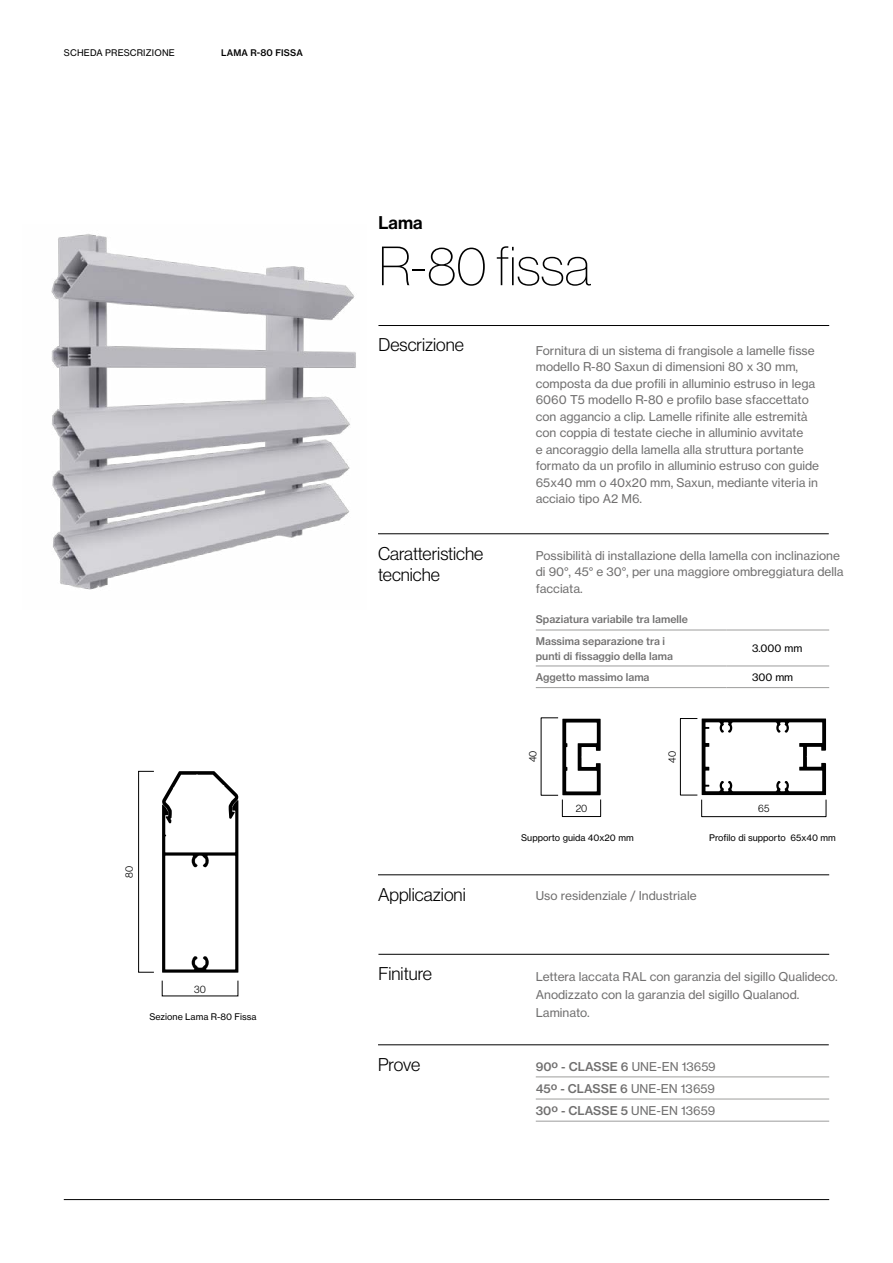
<style>
.page{position:relative;width:893px;height:1263px;background:#fff}
.page>*{position:absolute;margin:0;border:0;box-sizing:border-box;transform-origin:0 0}
.t1{font:54px "N Haas Grotesk DS Pro 25 Th";color:#000}
.t2{font:18.15px "N Haas Grotesk DS Pro 45 Lt";color:#000}
.t3{font:18px/21.6px "N Haas Grotesk DS Pro 45 Lt";color:#000}
.t4{font:18px "N Haas Grotesk DS Pro 65 Md";color:#000}
.t5{font:12px/16.5px "N Haas Grotesk TX Pro 55 Rg";color:#706f6f}
.t6{font:12px/22.2px "N Haas Grotesk TX Pro 65 Md";color:#706f6f;text-align:justify}
.t7{font:10.5px/21.3px "N Haas Grotesk TX Pro 65 Md";color:#706f6f}
.t8{font:10.5px "N Haas Grotesk TX Pro 55 Rg";color:#000}
.t9{font:10.5px "N Haas Grotesk DS Pro 45 Lt";color:#000}
.t10{font:9px "N Haas Grotesk TX Pro 55 Rg";color:#000}
.t11{font:9px "N Haas Grotesk TX Pro 65 Md";letter-spacing:.015em;color:#000}
.s1{font-family:"N Haas Grotesk TX Pro 55 Rg"}
</style>
<div class="page">
<hr style="left:64px;top:1199px;width:765px;height:1px;background:#000">
<hr style="left:378px;top:325px;width:451px;height:1px;background:#000">
<hr style="left:378px;top:533px;width:451px;height:1px;background:#000">
<hr style="left:378px;top:874px;width:451px;height:1px;background:#000">
<hr style="left:378px;top:954px;width:451px;height:1px;background:#000">
<hr style="left:378px;top:1044px;width:451px;height:1px;background:#000">
<img style="left:51px;top:234px;width:305px;height:356px">
<hr style="left:536px;top:630px;width:191px;height:1px;background:#9d9d9c">
<hr style="left:536px;top:666px;width:191px;height:1px;background:#9d9d9c">
<hr style="left:536px;top:687px;width:191px;height:1px;background:#9d9d9c">
<hr style="left:727px;top:630px;width:102px;height:1px;background:#9d9d9c">
<hr style="left:727px;top:666px;width:102px;height:1px;background:#9d9d9c">
<hr style="left:727px;top:687px;width:102px;height:1px;background:#9d9d9c">
<hr style="left:536px;top:1077px;width:293px;height:1px;background:#9d9d9c">
<hr style="left:536px;top:1099px;width:293px;height:1px;background:#9d9d9c">
<hr style="left:536px;top:1121px;width:293px;height:1px;background:#9d9d9c">
<svg style="left:562px;top:719px;width:39px;height:76px"></svg>
<div style="left:562px;top:799px;width:39px;height:18px;border:1px solid #000"></div>
<svg style="left:702px;top:718px;width:124px;height:77px"></svg>
<div style="left:701px;top:799px;width:125px;height:18px;border:1px solid #000"></div>
<div style="left:680px;top:718px;width:18px;height:77px;border:1px solid #000"></div>
<svg style="left:162px;top:771px;width:77px;height:202px"></svg>
<div style="left:138px;top:771px;width:16px;height:201px;border:1px solid #000"></div>
<p class="t10" style="left:64px;top:48px;width:112px">SCHEDA PRESCRIZIONE</p>
<p class="t11" style="left:221px;top:48px;width:83px">LAMA R-80 FISSA</p>
<p class="t9" style="left:123px;top:878px;width:13px;rotate:-90deg">80</p>
<p class="t9" style="left:194px;top:983px;width:13px">30</p>
<p class="t10" style="left:150px;top:1011px;width:108px">Sezione Lama R-80 Fissa</p>
<h3 class="t4" style="left:378px;top:212px;width:45px">Lama</h3>
<h1 class="t1" style="left:378px;top:236px;width:214px">R-80 fissa</h1>
<h3 class="t3" style="left:378px;top:334px;width:87px">Descrizione</h3>
<p class="t5" style="left:536px;top:342px;width:285px">Fornitura di un sistema di frangisole a lamelle fisse modello R-80 Saxun di dimensioni 80 x 30 mm, composta da due profili in alluminio estruso in lega 6060 T5 modello R-80 e profilo base sfaccettato con aggancio a clip. Lamelle rifinite alle estremità con coppia di testate cieche in alluminio avvitate<br>e ancoraggio della lamella alla struttura portante formato da un profilo in alluminio estruso con guide 65x40 mm o 40x20 mm, Saxun, mediante viteria in acciaio tipo A2 M6.</p>
<h3 class="t3" style="left:378px;top:542px;width:107px">Caratteristiche tecniche</h3>
<p class="t5" style="left:536px;top:547px;width:309px">Possibilità di installazione della lamella con inclinazione di 90°, 45° e 30°, per una maggiore ombreggiatura della facciata.</p>
<p class="t7" style="left:536px;top:609px;width:154px">Spaziatura variabile tra lamelle<br>Massima separazione tra i</p>
<p class="t7" style="left:536px;top:645px;width:139px">punti di fissaggio della lama</p>
<p class="t8" style="left:752px;top:642px;width:52px">3.000 mm</p>
<p class="t7" style="left:536px;top:666px;width:115px">Aggetto massimo lama</p>
<p class="t8" style="left:752px;top:671px;width:43px">300 mm</p>
<p class="t9" style="left:527px;top:762px;width:13px;rotate:-90deg">40</p>
<p class="t9" style="left:666px;top:763px;width:13px;rotate:-90deg">40</p>
<p class="t9" style="left:576px;top:802px;width:13px">20</p>
<p class="t9" style="left:758px;top:802px;width:13px">65</p>
<p class="t10" style="left:521px;top:833px;width:114px">Supporto guida 40x20 mm</p>
<p class="t10" style="left:709px;top:833px;width:128px">Profilo di supporto 65x40 mm</p>
<h2 class="t2" style="left:378px;top:884px;width:89px">Applicazioni</h2>
<p class="t5" style="left:536px;top:888px;width:162px">Uso residenziale / Industriale</p>
<h2 class="t2" style="left:378px;top:964px;width:55px">Finiture</h2>
<p class="t5" style="left:536px;top:967px;width:303px;line-height:18px">Lettera laccata RAL con garanzia del sigillo Qualideco.<br>Anodizzato con la garanzia del sigillo Qualanod.<br>Laminato.</p>
<h2 class="t2" style="left:378px;top:1054px;width:44px">Prove</h2>
<p class="t6" style="left:536px;top:1055px;width:182px">90º - CLASSE 6 <span class="s1">UNE-EN 13659<br></span>45º - CLASSE 6 <span class="s1">UNE-EN 13659<br></span>30º - CLASSE 5 <span class="s1">UNE-EN 13659</span></p>
</div>
